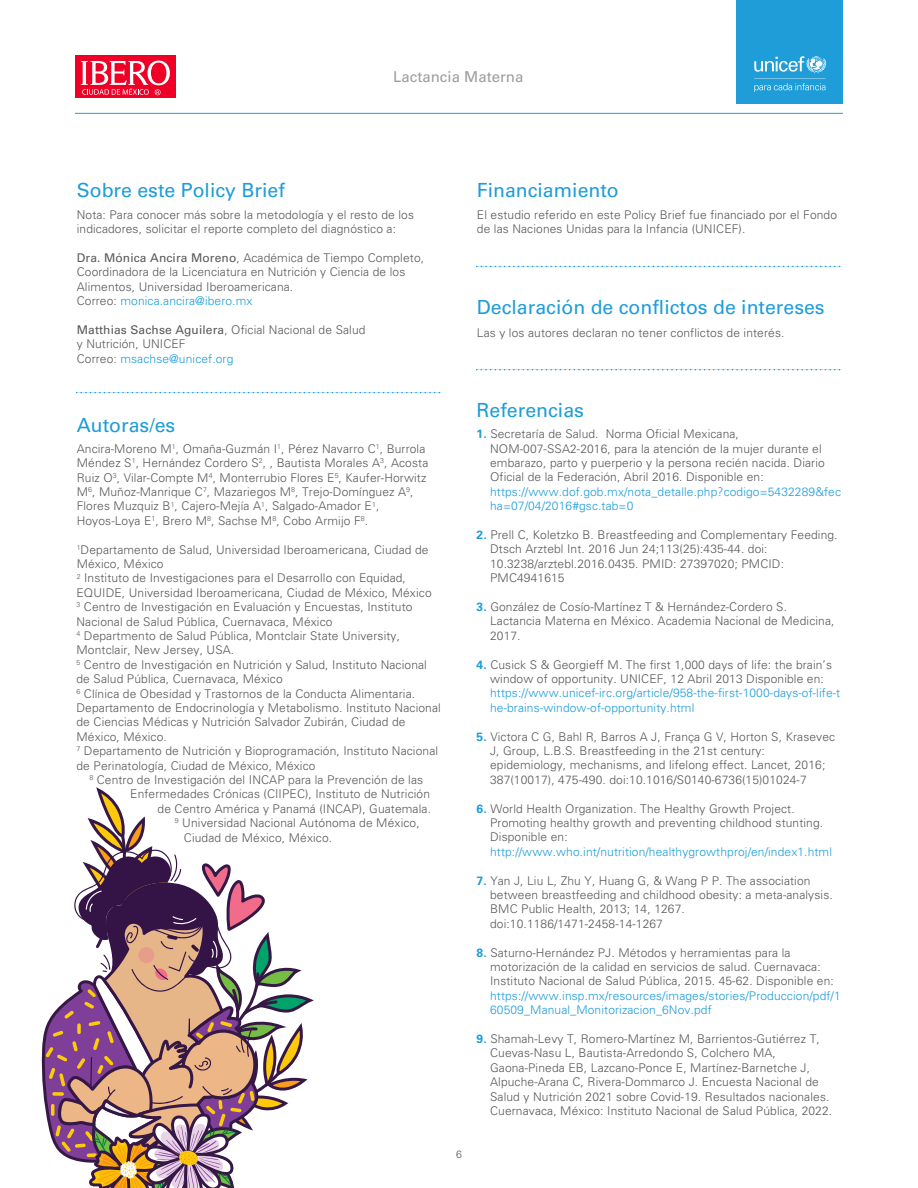
<style>
.page{position:relative;width:918px;height:1188px;background:#fff}
.page>*{position:absolute;margin:0;border:0;box-sizing:border-box;transform-origin:0 0}
.t1{font:19.5px "Univers";color:#1e9dd8}
.t2{font:15px "Univers";color:#9d9d9c}
.t3{font:300 12px/14.4px "Univers";letter-spacing:.01em;color:#57585a}
.t4{font:300 12px/14.4px "Univers";letter-spacing:.01em;color:#1e9dd8}
.t5{font:300 10.5px "Univers";color:#57585a}
.s1{font-weight:400}
.s2{color:#1e9dd8}
.s3{font-weight:700;color:#1e9dd8}
</style>
<div class="page">
<div style="left:736px;top:0;width:107px;height:103px;background:#1e9dd8"></div>
<hr style="left:75px;top:113px;width:768px;height:1px;background:#1e9dd8">
<div style="left:75px;top:55px;width:100px;height:43px;background:#ef0027"></div>
<svg style="left:81px;top:61px;width:89px;height:34px"></svg>
<svg style="left:754px;top:56px;width:72px;height:36px"></svg>
<svg style="left:77px;top:392px;width:364px;height:1px"></svg>
<svg style="left:477px;top:266px;width:364px;height:1px"></svg>
<svg style="left:477px;top:369px;width:364px;height:1px"></svg>
<svg style="left:41px;top:787px;width:273px;height:401px"></svg>
<p class="t2" style="left:393px;top:68px;width:132px">Lactancia Materna</p>
<h1 class="t1" style="left:77px;top:179px;width:210px">Sobre este Policy Brief</h1>
<p class="t3" style="left:77px;top:207px;width:339px">Nota: Para conocer más sobre la metodología y el resto de los indicadores, solicitar el reporte completo del diagnóstico a:</p>
<p class="t3" style="left:77px;top:251px;width:349px"><span class="s1">Dra. Mónica Ancira Moreno</span>, Académica de Tiempo Completo, Coordinadora de la Licenciatura en Nutrición y Ciencia de los Alimentos, Universidad Iberoamericana.<br>Correo: <span class="s2">monica.ancira@ibero.mx</span></p>
<p class="t3" style="left:77px;top:323px;width:290px"><span class="s1">Matthias Sachse Aguilera</span>, Oficial Nacional de Salud y Nutrición, UNICEF<br>Correo: <span class="s2">msachse@unicef.org</span></p>
<h1 class="t1" style="left:77px;top:413px;width:100px">Autoras/es</h1>
<p class="t3" style="left:77px;top:441px;width:353px">Ancira-Moreno M<sup>1</sup>, Omaña-Guzmán I<sup>1</sup>, Pérez Navarro C<sup>1</sup>, Burrola Méndez S<sup>1</sup>, Hernández Cordero S<sup>2</sup>, , Bautista Morales A<sup>3</sup>, Acosta Ruiz O<sup>3</sup>, Vilar-Compte M<sup>4</sup>, Monterrubio Flores E<sup>5</sup>, Kaufer-Horwitz M<sup>6</sup>, Muñoz-Manrique C<sup>7</sup>, Mazariegos M<sup>8</sup>, Trejo-Domínguez A<sup>9</sup>, Flores Muzquiz B<sup>1</sup>, Cajero-Mejía A<sup>1</sup>, Salgado-Amador E<sup>1</sup>, Hoyos-Loya E<sup>1</sup>, Brero M<sup>8</sup>, Sachse M<sup>8</sup>, Cobo Armijo F<sup>8</sup>.</p>
<p class="t3" style="left:77px;top:542px;width:366px"><sup>1</sup>Departamento de Salud, Universidad Iberoamericana, Ciudad de México, México<br><sup>2</sup> Instituto de Investigaciones para el Desarrollo con Equidad, EQUIDE, Universidad Iberoamericana, Ciudad de México, México<br><sup>3</sup> Centro de Investigación en Evaluación y Encuestas, Instituto Nacional de Salud Pública, Cuernavaca, México<br><sup>4</sup> Departmento de Salud Pública, Montclair State University, Montclair, New Jersey, USA.<br><sup>5</sup> Centro de Investigación en Nutrición y Salud, Instituto Nacional de Salud Pública, Cuernavaca, México<br><sup>6</sup> Clínica de Obesidad y Trastornos de la Conducta Alimentaria.<br>Departamento de Endocrinología y Metabolismo. Instituto Nacional de Ciencias Médicas y Nutrición Salvador Zubirán, Ciudad de México, México.<br><sup>7</sup> Departamento de Nutrición y Bioprogramación, Instituto Nacional de Perinatología, Ciudad de México, México</p>
<p class="t3" style="left:89px;top:773px;width:335px"><sup>8</sup> Centro de Investigación del INCAP para la Prevención de las</p>
<p class="t3" style="left:130px;top:787px;width:301px">Enfermedades Crónicas (CIIPEC), Instituto de Nutrición</p>
<p class="t3" style="left:158px;top:801px;width:275px">de Centro América y Panamá (INCAP), Guatemala.</p>
<p class="t3" style="left:175px;top:816px;width:246px"><sup>9</sup> Universidad Nacional Autónoma de México,</p>
<p class="t3" style="left:184px;top:830px;width:150px">Ciudad de México, México.</p>
<h1 class="t1" style="left:477px;top:179px;width:143px">Financiamiento</h1>
<p class="t3" style="left:477px;top:207px;width:362px">El estudio referido en este Policy Brief fue financiado por el Fondo de las Naciones Unidas para la Infancia (UNICEF).</p>
<h1 class="t1" style="left:477px;top:295px;width:349px">Declaración de conflictos de intereses</h1>
<p class="t3" style="left:477px;top:325px;width:309px">Las y los autores declaran no tener conflictos de interés.</p>
<p class="t5" style="left:456px;top:1148px;width:7px">6</p>
<h1 class="t1" style="left:477px;top:398px;width:109px">Referencias</h1>
<p class="t3" style="left:490px;top:427px;width:336px;text-indent:-14px"><span class="s3">1.</span> Secretaría de Salud. Norma Oficial Mexicana, NOM-007-SSA2-2016, para la atención de la mujer durante el embarazo, parto y puerperio y la persona recién nacida. Diario Oficial de la Federación, Abril 2016. Disponible en:</p>
<p class="t4" style="left:490px;top:484px;width:352px">https://www.dof.gob.mx/nota_detalle.php?codigo=5432289&amp;fec ha=07/04/2016#gsc.tab=0</p>
<p class="t3" style="left:490px;top:528px;width:349px;text-indent:-14px"><span class="s3">2.</span> Prell C, Koletzko B. Breastfeeding and Complementary Feeding.<br>Dtsch Arztebl Int. 2016 Jun 24;113(25):435-44. doi:<br>10.3238/arztebl.2016.0435. PMID: 27397020; PMCID:<br>PMC4941615</p>
<p class="t3" style="left:490px;top:600px;width:346px;text-indent:-14px"><span class="s3">3.</span> González de Cosío-Martínez T &amp; Hernández-Cordero S.<br>Lactancia Materna en México. Academia Nacional de Medicina,<br>2017.</p>
<p class="t3" style="left:477px;top:657px;width:357px;text-align:center"><span class="s3">4.</span> Cusick S &amp; Georgieff M. The first 1,000 days of life: the brain’s window of opportunity. UNICEF, 12 Abril 2013 Disponible en:</p>
<p class="t4" style="left:490px;top:686px;width:352px">https://www.unicef-irc.org/article/958-the-first-1000-days-of-life-t he-brains-window-of-opportunity.html</p>
<p class="t3" style="left:490px;top:729px;width:347px;text-indent:-14px"><span class="s3">5.</span> Victora C G, Bahl R, Barros A J, França G V, Horton S, Krasevec J, Group, L.B.S. Breastfeeding in the 21st century: epidemiology, mechanisms, and lifelong effect. Lancet, 2016; 387(10017), 475-490. doi:10.1016/S0140-6736(15)01024-7</p>
<p class="t3" style="left:490px;top:801px;width:335px;text-indent:-14px"><span class="s3">6.</span> World Health Organization. The Healthy Growth Project.<br>Promoting healthy growth and preventing childhood stunting.<br>Disponible en:</p>
<p class="t4" style="left:490px;top:844px;width:343px">http://www.who.int/nutrition/healthygrowthproj/en/index1.html</p>
<p class="t3" style="left:490px;top:873px;width:344px;text-indent:-14px"><span class="s3">7.</span> Yan J, Liu L, Zhu Y, Huang G, &amp; Wang P P. The association between breastfeeding and childhood obesity: a meta-analysis.<br>BMC Public Health, 2013; 14, 1267. doi:10.1186/1471-2458-14-1267</p>
<p class="t3" style="left:490px;top:945px;width:345px;text-indent:-14px"><span class="s3">8.</span> Saturno-Hernández PJ. Métodos y herramientas para la motorización de la calidad en servicios de salud. Cuernavaca:<br>Instituto Nacional de Salud Pública, 2015. 45-62. Disponible en:</p>
<p class="t4" style="left:490px;top:988px;width:352px">https://www.insp.mx/resources/images/stories/Produccion/pdf/1<br>60509_Manual_Monitorizacion_6Nov.pdf</p>
<p class="t3" style="left:490px;top:1032px;width:344px;text-indent:-14px"><span class="s3">9.</span> Shamah-Levy T, Romero-Martínez M, Barrientos-Gutiérrez T, Cuevas-Nasu L, Bautista-Arredondo S, Colchero MA, Gaona-Pineda EB, Lazcano-Ponce E, Martínez-Barnetche J, Alpuche-Arana C, Rivera-Dommarco J. Encuesta Nacional de Salud y Nutrición 2021 sobre Covid-19. Resultados nacionales.<br>Cuernavaca, México: Instituto Nacional de Salud Pública, 2022.</p>
</div>
